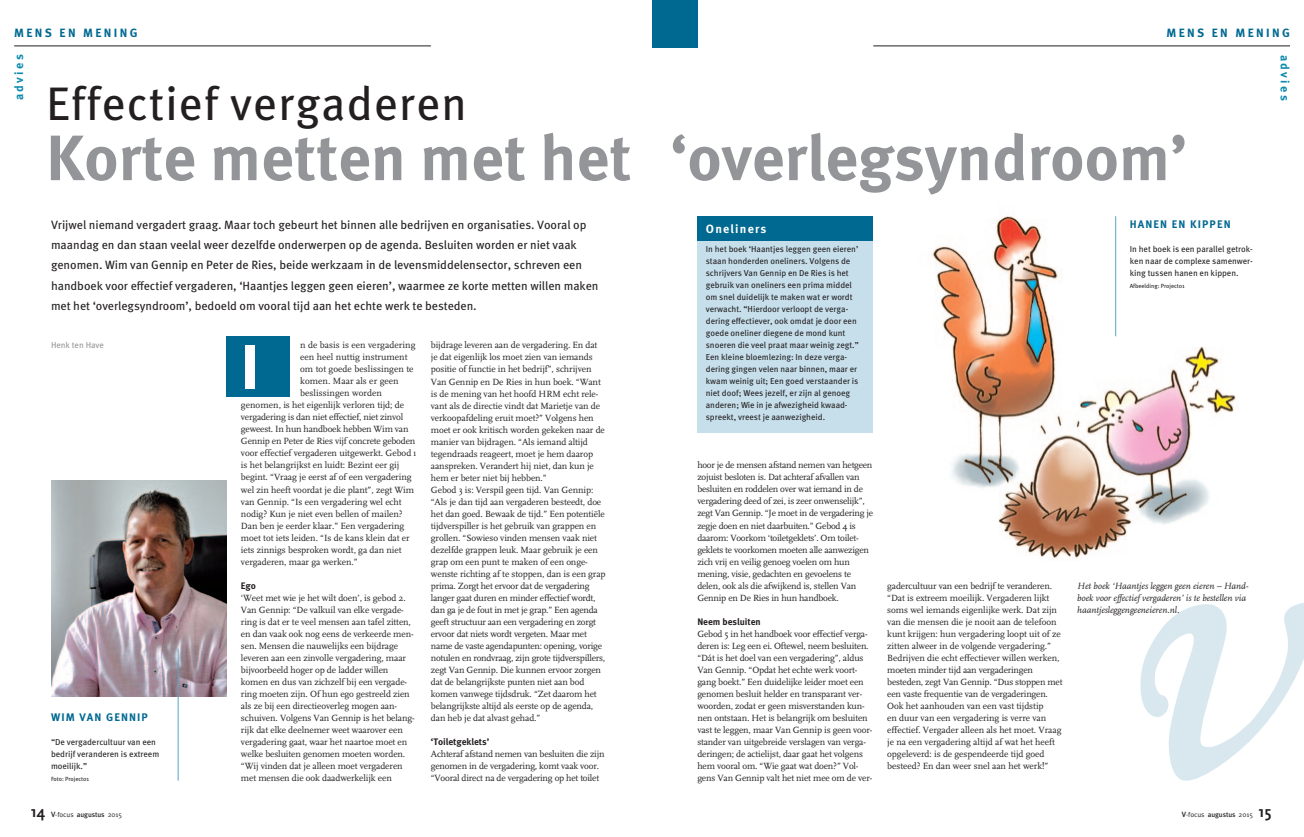
<style>
.page{position:relative;width:1304px;height:837px;background:#fff}
.page>*{position:absolute;margin:0;border:0;box-sizing:border-box;transform-origin:0 0}
.t1{font:700 64px "Meta OT";letter-spacing:-.005em;color:#939598}
.t2{font:700 62.6px "Meta OT";color:#fff}
.t3{font:47px "Meta OT";letter-spacing:.015em;color:#231f20}
.t4{font:700 16px "Scala Sans OT";color:#231f20}
.t5{font:12px/20px "Meta OT";letter-spacing:-.005em;color:#231f20}
.t6{font:700 12px "Meta OT";letter-spacing:.2em;color:#006991}
.t7{font:700 12px "Meta OT";letter-spacing:.2em;color:#0d8aaf}
.t8{font:700 12px "Meta OT";letter-spacing:.1em;color:#fff}
.t9{font:700 11px "Meta OT";letter-spacing:.1em;color:#006991}
.t10{font:9.4px/12px "Scala OT";letter-spacing:-.01em;color:#231f20}
.t11{font:italic 9.4px/12px "Scala OT";letter-spacing:-.005em;color:#231f20}
.t12{font:700 9.4px "Meta OT";letter-spacing:-.005em;color:#231f20}
.t13{font:8.6px/12px "Meta OT";letter-spacing:-.005em;color:#231f20}
.t14{font:8.6px "Meta OT";letter-spacing:-.005em;color:#939598}
.t15{font:7px "Meta OT";letter-spacing:-.005em;color:#231f20}
.t16{font:6px "Meta OT";letter-spacing:-.005em;color:#231f20}
.s1{font-family:"Scala Sans OT";font-weight:700;font-size:16px}
.s2{font-weight:500;font-size:7.6px}
.s3{font-weight:500}
</style>
<div class="page">
<hr style="left:14px;top:45px;width:417px;height:1px;background:#231f20">
<div style="left:652px;top:0;width:45px;height:48px;background:#006991"></div>
<hr style="left:873px;top:45px;width:417px;height:1px;background:#231f20">
<div style="left:227px;top:336px;width:63px;height:60px;background:#006991"></div>
<img style="left:931px;top:216px;width:305px;height:343px">
<img style="left:51px;top:480px;width:176px;height:216px">
<div style="left:697px;top:240px;width:176px;height:192px;background:#c6dfeb"></div>
<div style="left:697px;top:216px;width:176px;height:24px;background:#006991"></div>
<svg style="left:1140px;top:603px;width:164px;height:177px"></svg>
<hr style="left:1115px;top:216px;width:1px;height:120px;background:#56a5c4">
<hr style="left:178px;top:648px;width:1px;height:132px;background:#56a5c4">
<p class="t6" style="left:14px;top:26px;width:125px">MENS EN MENING</p>
<p class="t7" style="left:11px;top:100px;width:47px;rotate:-90deg">advies</p>
<p class="t6" style="left:1166px;top:26px;width:125px">MENS EN MENING</p>
<p class="t7" style="left:1293px;top:54px;width:47px;rotate:90deg">advies</p>
<h3 class="t3" style="left:46px;top:74px;width:422px">Effectief vergaderen</h3>
<h1 class="t1" style="left:46px;top:117px;width:1142px">Korte metten met het ‘overlegsyndroom’</h1>
<p class="t5" style="left:51px;top:215px;width:549px">Vrijwel niemand vergadert graag. Maar toch gebeurt het binnen alle bedrijven en organisaties. Vooral op maandag en dan staan veelal weer dezelfde onderwerpen op de agenda. Besluiten worden er niet vaak genomen. Wim van Gennip en Peter de Ries, beide werkzaam in de levensmiddelensector, schreven een handboek voor effectief vergaderen, ‘Haantjes leggen geen eieren’, waarmee ze korte metten willen maken met het ‘overlegsyndroom’, bedoeld om vooral tijd aan het echte werk te besteden.</p>
<p class="t14" style="left:51px;top:340px;width:54px">Henk ten Have</p>
<p class="t9" style="left:1130px;top:217px;width:24px">hanen</p>
<p class="t9" style="left:1172px;top:217px;width:53px">en kippen</p>
<p class="t13" style="left:1130px;top:243px;width:125px;text-align:justify">In het boek is een parallel getrok&shy;ken naar de complexe samenwer&shy;king tussen hanen en kippen.</p>
<p class="t16" style="left:1130px;top:282px;width:57px">Afbeelding: Project01</p>
<p class="t8" style="left:706px;top:221px;width:62px">Oneliners</p>
<p class="t13" style="left:706px;top:243px;width:154px">In het boek ‘Haantjes leggen geen eieren’ staan honderden oneliners. Volgens de schrijvers Van Gennip en De Ries is het gebruik van oneliners een prima middel om snel duidelijk te maken wat er wordt verwacht. “Hierdoor verloopt de verga&shy;dering effectiever, ook omdat je door een goede oneliner diegene de mond kunt snoeren die veel praat maar weinig zegt.” Een kleine bloemlezing: In deze verga&shy;dering gingen velen naar binnen, maar er kwam weinig uit; Een goed verstaander is niet doof; Wees jezelf, er zijn al genoeg anderen; Wie in je afwezigheid kwaad&shy;spreekt, vreest je aanwezigheid.</p>
<h2 class="t2" style="left:241px;top:327px;width:20px">I</h2>
<p class="t10" style="left:300px;top:339px;width:117px">n de basis is een vergadering</p>
<p class="t10" style="left:431px;top:339px;width:176px">bijdrage leveren aan de vergadering. En dat je dat eigenlijk los moet zien van iemands positie of functie in het bedrijf”, schrijven Van Gennip en De Ries in hun boek. “Want is de mening van het hoofd HRM echt rele&shy;vant als de directie vindt dat Marietje van de verkoopafdeling eruit moet?” Volgens hen moet er ook kritisch worden gekeken naar de manier van bijdragen. “Als iemand altijd tegendraads reageert, moet je hem daarop aanspreken. Verandert hij niet, dan kun je hem er beter niet bij hebben.”<br>Gebod 3 is: Verspil geen tijd. Van Gennip: “Als je dan tijd aan vergaderen besteedt, doe het dan goed. Bewaak de tijd.” Een potentiële tijdverspiller is het gebruik van grappen en grollen. “Sowieso vinden mensen vaak niet dezelfde grappen leuk. Maar gebruik je een grap om een punt te maken of een onge&shy;wenste richting af te stoppen, dan is een grap prima. Zorgt het ervoor dat de vergadering langer gaat duren en minder effectief wordt, dan ga je de fout in met je grap.” Een agenda geeft structuur aan een vergadering en zorgt ervoor dat niets wordt vergeten. Maar met name de vaste agendapunten: opening, vorige notulen en rondvraag, zijn grote tijdverspillers, zegt Van Gennip. Die kunnen ervoor zorgen dat de belangrijkste punten niet aan bod komen vanwege tijdsdruk. “Zet daarom het belangrijkste altijd als eerste op de agenda, dan heb je dat alvast gehad.”</p>
<p class="t12" style="left:431px;top:735px;width:60px">‘Toiletgeklets’</p>
<p class="t10" style="left:431px;top:747px;width:175px">Achteraf afstand nemen van besluiten die zijn genomen in de vergadering, komt vaak voor. “Vooral direct na de vergadering op het toilet</p>
<p class="t10" style="left:300px;top:351px;width:109px">een heel nuttig instrument</p>
<p class="t10" style="left:300px;top:363px;width:115px">om tot goede beslissingen te</p>
<p class="t10" style="left:300px;top:375px;width:100px">komen. Maar als er geen</p>
<p class="t10" style="left:300px;top:387px;width:83px">beslissingen worden</p>
<p class="t10" style="left:241px;top:399px;width:165px">genomen, is het eigenlijk verloren tijd; de</p>
<p class="t10" style="left:241px;top:411px;width:164px">vergadering is dan niet effectief, niet zinvol</p>
<p class="t10" style="left:241px;top:423px;width:169px">geweest. In hun handboek hebben Wim van</p>
<p class="t10" style="left:241px;top:435px;width:176px">Gennip en Peter de Ries vijf concrete geboden</p>
<p class="t10" style="left:241px;top:447px;width:177px">voor effectief vergaderen uitgewerkt. Gebod 1</p>
<p class="t10" style="left:241px;top:459px;width:160px">is het belangrijkst en luidt: Bezint eer gij</p>
<p class="t10" style="left:241px;top:471px;width:172px">begint. “Vraag je eerst af of een vergadering</p>
<p class="t10" style="left:241px;top:483px;width:175px">wel zin heeft voordat je die plant”, zegt Wim</p>
<p class="t10" style="left:241px;top:495px;width:162px">van Gennip. “Is een vergadering wel echt</p>
<p class="t10" style="left:241px;top:507px;width:163px">nodig? Kun je niet even bellen of mailen?</p>
<p class="t10" style="left:241px;top:519px;width:165px">Dan ben je eerder klaar.” Een vergadering</p>
<p class="t10" style="left:241px;top:531px;width:170px">moet tot iets leiden. “Is de kans klein dat er</p>
<p class="t10" style="left:241px;top:543px;width:162px">iets zinnigs besproken wordt, ga dan niet</p>
<p class="t10" style="left:241px;top:555px;width:118px">vergaderen, maar ga werken.”</p>
<p class="t12" style="left:241px;top:579px;width:17px">Ego</p>
<p class="t10" style="left:241px;top:591px;width:175px">‘Weet met wie je het wilt doen’, is gebod 2.<br>Van Gennip: “De valkuil van elke vergade&shy;ring is dat er te veel mensen aan tafel zitten, en dan vaak ook nog eens de verkeerde men&shy;sen. Mensen die nauwelijks een bijdrage leveren aan een zinvolle vergadering, maar bijvoorbeeld hoger op de ladder willen komen en dus van zichzelf bij een vergade&shy;ring moeten zijn. Of hun ego gestreeld zien als ze bij een directieoverleg mogen aan&shy;schuiven. Volgens Van Gennip is het belang&shy;rijk dat elke deelnemer weet waarover een vergadering gaat, waar het naartoe moet en welke besluiten genomen moeten worden. “Wij vinden dat je alleen moet vergaderen met mensen die ook daadwerkelijk een</p>
<p class="t10" style="left:697px;top:459px;width:177px">hoor je de mensen afstand nemen van hetgeen zojuist besloten is. Dat achteraf afvallen van besluiten en roddelen over wat iemand in de vergadering deed of zei, is zeer onwenselijk”, zegt Van Gennip. “Je moet in de vergadering je zegje doen en niet daarbuiten.” Gebod 4 is daarom: Voorkom ‘toiletgeklets’. Om toilet&shy;geklets te voorkomen moeten alle aanwezigen zich vrij en veilig genoeg voelen om hun mening, visie, gedachten en gevoelens te delen, ook als die afwijkend is, stellen Van Gennip en De Ries in hun handboek.</p>
<p class="t12" style="left:697px;top:615px;width:65px">Neem besluiten</p>
<p class="t10" style="left:697px;top:627px;width:177px">Gebod 5 in het handboek voor effectief verga&shy;deren is: Leg een ei. Oftewel, neem besluiten. “Dát is het doel van een vergadering”, aldus Van Gennip. “Opdat het echte werk voort&shy;gang boekt.” Een duidelijke leider moet een genomen besluit helder en transparant ver&shy;woorden, zodat er geen misverstanden kun&shy;nen ontstaan. Het is belangrijk om besluiten vast te leggen, maar Van Gennip is geen voor&shy;stander van uitgebreide verslagen van verga&shy;deringen; de actielijst, daar gaat het volgens hem vooral om. “Wie gaat wat doen?” Vol&shy;gens Van Gennip valt het niet mee om de ver-</p>
<p class="t10" style="left:887px;top:579px;width:177px">gadercultuur van een bedrijf te veranderen. “Dat is extreem moeilijk. Vergaderen lijkt soms wel iemands eigenlijke werk. Dat zijn van die mensen die je nooit aan de telefoon kunt krijgen: hun vergadering loopt uit of ze zitten alweer in de volgende vergadering.” Bedrijven die echt effectiever willen werken, moeten minder tijd aan vergaderingen besteden, zegt Van Gennip. “Dus stoppen met een vaste frequentie van de vergaderingen.<br>Ook het aanhouden van een vast tijdstip<br>en duur van een vergadering is verre van effectief. Vergader alleen als het moet. Vraag je na een vergadering altijd af wat het heeft opgeleverd: is de gespendeerde tijd goed besteed? En dan weer snel aan het werk!”</p>
<p class="t11" style="left:1077px;top:579px;width:173px">Het boek ‘Haantjes leggen geen eieren – Hand&shy;boek voor effectief vergaderen’ is te bestellen via haantjesleggengeeneieren.nl.</p>
<p class="t9" style="left:51px;top:709px;width:71px">Wim van Genni</p>
<p class="t9" style="left:142px;top:709px;width:8px">p</p>
<p class="t13" style="left:51px;top:735px;width:110px">“De vergadercultuur van een bedrijf veranderen is extreem moeilijk.”</p>
<p class="t16" style="left:51px;top:774px;width:40px">Foto: Project01</p>
<p class="t15" style="left:31px;top:809px;width:93px"><span class="s1">14</span> <span class="s2">V</span>-focus <span class="s3">augustus</span> 2015</p>
<p class="t15" style="left:1182px;top:809px;width:73px"><span class="s2">V</span>-focus <span class="s3">augustus</span> 2015</p>
<h3 class="t4" style="left:1259px;top:802px;width:14px">15</h3>
</div>
